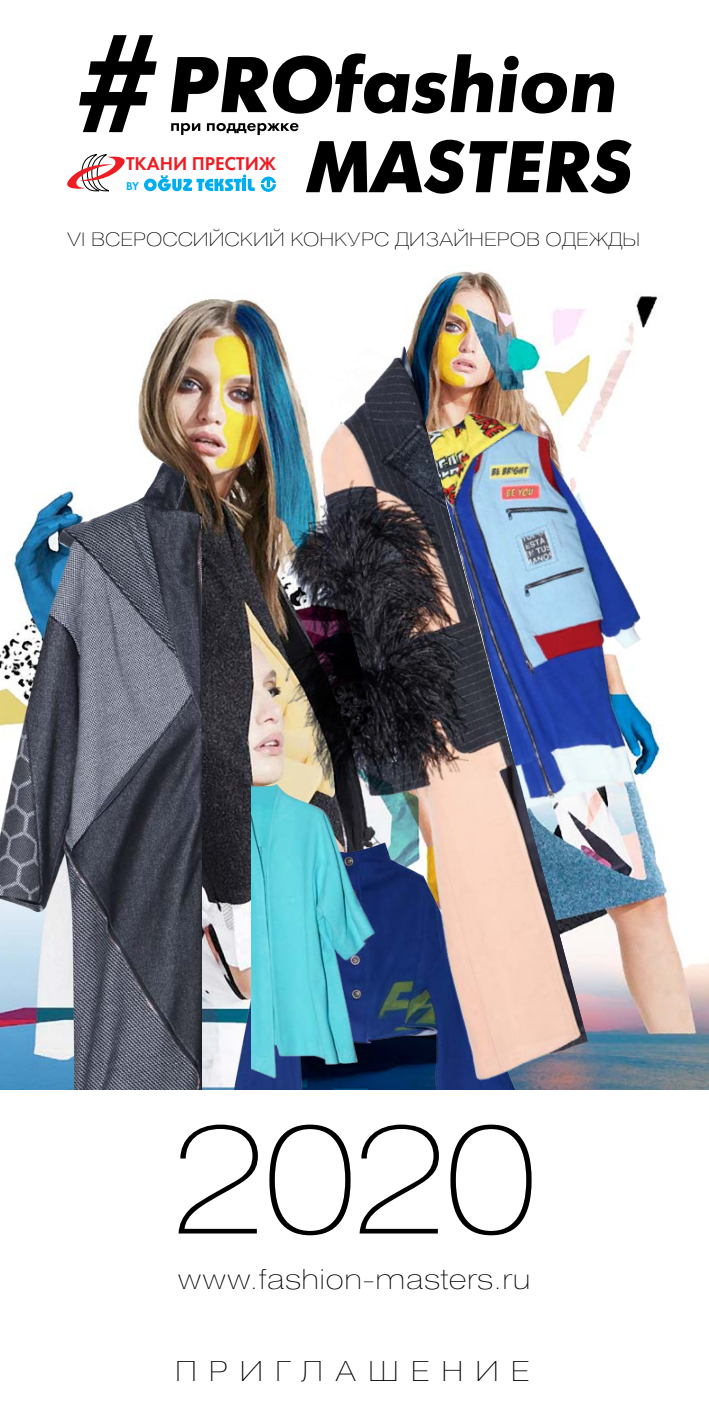
<style>
.page{position:relative;width:709px;height:1418px;background:#fff}
.page>*{position:absolute;margin:0;border:0;box-sizing:border-box;transform-origin:0 0}
.t1{font:100 150px "Helios Ext";color:#000}
.t2{font:italic 700 78.75px "Futura Futuris";color:#000}
.t3{font:italic 700 73px "Futura Futuris";letter-spacing:.01em;color:#000}
.t4{font:100 27.5px "Helios Ext";letter-spacing:.02em;color:#000}
.t5{font:100 27.5px "Helios Ext";letter-spacing:.43em;color:#000}
.t6{font:19.25px "Futura Demi";color:#ed1d24}
.t7{font:100 18.5px "Helios Ext";color:#000}
.t8{font:11.75px "Futura Demi";color:#00aeef}
.s1{font-family:"Myriad Pro";font-size:149.25px}
</style>
<div class="page">
<svg style="left:144px;top:174px;width:111px;height:17px"></svg>
<svg style="left:261px;top:176px;width:15px;height:16px"></svg>
<svg style="left:67px;top:154px;width:58px;height:37px"></svg>
<svg style="left:171px;top:123px;width:127px;height:12px"></svg>
<img style="left:138px;top:299px;width:144px;height:508px">
<img style="left:407px;top:271px;width:302px;height:818px">
<img style="left:204px;top:338px;width:78px;height:751px">
<img style="left:596px;top:349px;width:113px;height:584px">
<img style="left:251px;top:723px;width:31px;height:366px">
<img style="left:0;top:416px;width:201px;height:673px">
<img style="left:282px;top:337px;width:314px;height:752px">
<h2 class="t2" style="left:76px;top:38px;width:542px"><span class="s1">#</span>PROFASHION</h2>
<h3 class="t3" style="left:306px;top:124px;width:327px">MASTERS</h3>
<p class="t6" style="left:126px;top:152px;width:151px">Ткани престиж</p>
<p class="t8" style="left:126px;top:179px;width:15px">by</p>
<p class="t7" style="left:67px;top:228px;width:574px">vi всероссийский конкурс дизайнеров одежды</p>
<h1 class="t1" style="left:171px;top:1083px;width:371px">2020</h1>
<h3 class="t4" style="left:178px;top:1261px;width:354px">www.fashion-masters.ru</h3>
<h3 class="t5" style="left:175px;top:1353px;width:356px">приглашение</h3>
</div>
